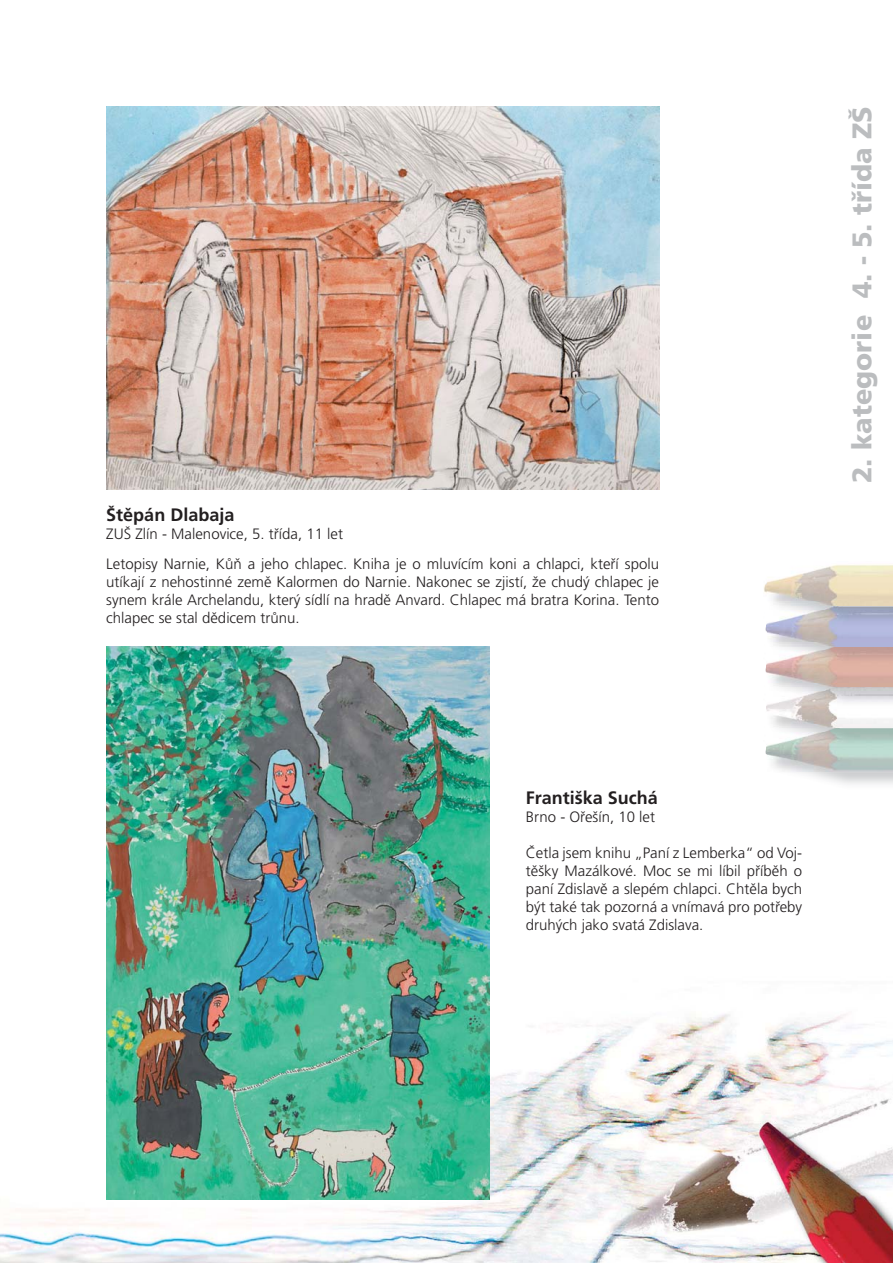
<style>
.page{position:relative;width:893px;height:1263px;background:#fff}
.page>*{position:absolute;margin:0;border:0;box-sizing:border-box;transform-origin:0 0}
.t1{font:900 27px "Frutiger CE";color:#bbbdbf}
.t2{font:700 18px "Frutiger CE";color:#231f20}
.t3{font:300 15px/18px "Frutiger CE";color:#231f20;text-align:justify}
</style>
<div class="page">
<img style="left:0;top:863px;width:893px;height:400px">
<img style="left:106px;top:106px;width:553px;height:383px">
<img style="left:106px;top:646px;width:383px;height:553px">
<img style="left:767px;top:749px;width:126px;height:35px">
<img style="left:765px;top:624px;width:2px;height:131px">
<img style="left:767px;top:729px;width:126px;height:20px">
<svg style="left:765px;top:724px;width:2px;height:7px"></svg>
<img style="left:767px;top:708px;width:126px;height:21px">
<img style="left:767px;top:688px;width:126px;height:20px">
<svg style="left:765px;top:683px;width:2px;height:7px"></svg>
<img style="left:767px;top:667px;width:126px;height:21px">
<img style="left:767px;top:647px;width:126px;height:20px">
<svg style="left:765px;top:643px;width:2px;height:7px"></svg>
<img style="left:767px;top:627px;width:126px;height:20px">
<img style="left:767px;top:606px;width:126px;height:21px">
<img style="left:764px;top:564px;width:129px;height:29px">
<img style="left:767px;top:566px;width:126px;height:40px">
<p class="t2" style="left:106px;top:506px;width:130px">Štěpán Dlabaja</p>
<p class="t3" style="left:106px;top:520px;width:554px;line-height:30px">ZUŠ Zlín - Malenovice, 5. třída, 11 let<br>Letopisy Narnie, Kůň a jeho chlapec. Kniha je o mluvícím koni a chlapci, kteří spolu</p>
<p class="t3" style="left:106px;top:574px;width:554px">utíkají z nehostinné země Kalormen do Narnie. Nakonec se zjistí, že chudý chlapec je synem krále Archelandu, který sídlí na hradě Anvard. Chlapec má bratra Korina. Tento chlapec se stal dědicem trůnu.</p>
<h1 class="t1" style="left:849px;top:483px;width:378px;rotate:-90deg">2. kategorie 4. - 5. třída ZŠ</h1>
<p class="t2" style="left:526px;top:788px;width:134px">Františka Suchá</p>
<p class="t3" style="left:526px;top:808px;width:131px">Brno - Ořešín, 10 let</p>
<p class="t3" style="left:526px;top:844px;width:278px">Četla jsem knihu „Paní z Lemberka“ od Voj&shy;těšky Mazálkové. Moc se mi líbil příběh o paní Zdislavě a slepém chlapci. Chtěla bych být také tak pozorná a vnímavá pro potřeby druhých jako svatá Zdislava.</p>
</div>
